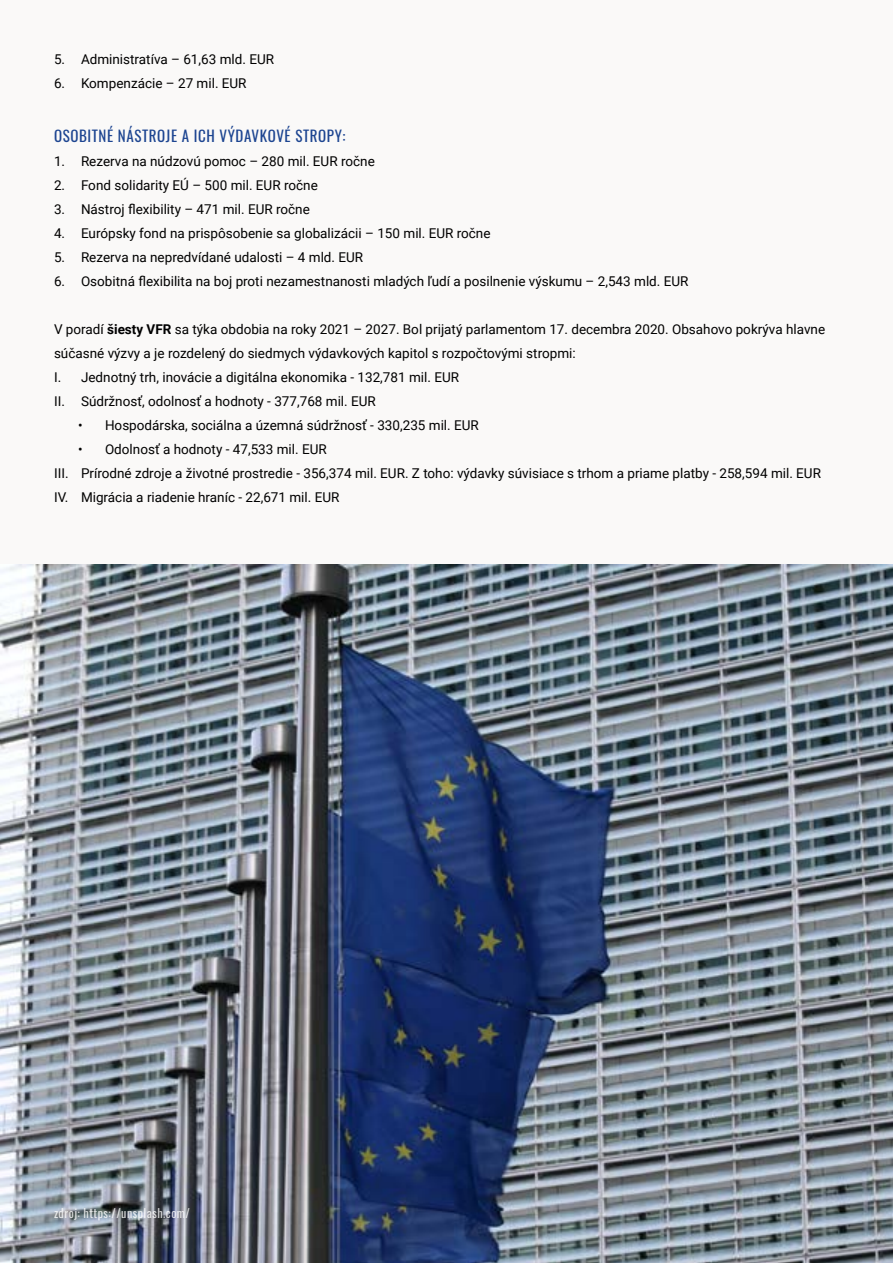
<style>
.page{position:relative;width:893px;height:1263px;background:#faf9f8}
.page>*{position:absolute;margin:0;border:0;box-sizing:border-box;transform-origin:0 0}
.t1{font:15px "Oswald";letter-spacing:.04em;color:#1d4591}
.t2{font:13.5px/24px "Roboto";color:#000}
.t3{font:12px "Oswald";letter-spacing:.04em;color:#fff}
.s1{font-weight:700}
</style>
<div class="page">
<img style="left:0;top:564px;width:893px;height:699px">
<p class="t2" style="left:54px;top:47px;width:222px">5. Administratíva – 61,63 mld. EUR</p>
<p class="t2" style="left:54px;top:71px;width:194px">6. Kompenzácie – 27 mil. EUR</p>
<p class="t1" style="left:54px;top:123px;width:199px">OSOBITNÉ NÁSTROJE A ICH VÝDAVKOV</p>
<p class="t1" style="left:285px;top:123px;width:62px">É STROPY:</p>
<p class="t2" style="left:54px;top:149px;width:322px">1. Rezerva na núdzovú pomoc – 280 mil. EUR ročne</p>
<p class="t2" style="left:54px;top:173px;width:265px">2. Fond solidarity EÚ – 500 mil. EUR ročne</p>
<p class="t2" style="left:54px;top:197px;width:257px">3. Nástroj flexibility – 471 mil. EUR ročne</p>
<p class="t2" style="left:54px;top:221px;width:438px">4. Európsky fond na prispôsobenie sa globalizácii – 150 mil. EUR ročne</p>
<p class="t2" style="left:54px;top:245px;width:311px">5. Rezerva na nepredvídané udalosti – 4 mld. EUR</p>
<p class="t2" style="left:54px;top:269px;width:636px">6. Osobitná flexibilita na boj proti nezamestnanosti mladých ľudí a posilnenie výskumu – 2,543 mld. EUR</p>
<p class="t2" style="left:54px;top:317px;width:773px">V poradí <span class="s1">šiesty VFR</span> sa týka obdobia na roky 2021 – 2027. Bol prijatý parlamentom 17. decembra 2020. Obsahovo pokrýva hlavne súčasné výzvy a je rozdelený do siedmych výdavkových kapitol s rozpočtovými stropmi:<br>I. Jednotný trh, inovácie a digitálna ekonomika - 132,781 mil. EUR<br>II. Súdržnosť, odolnosť a hodnoty - 377,768 mil. EUR</p>
<p class="t2" style="left:78px;top:413px;width:402px">• Hospodárska, sociálna a územná súdržnosť - 330,235 mil. EUR</p>
<p class="t2" style="left:54px;top:437px;width:768px;text-indent:24px">• Odolnosť a hodnoty - 47,533 mil. EUR<br>III. Prírodné zdroje a životné prostredie - 356,374 mil. EUR. Z toho: výdavky súvisiace s trhom a priame platby - 258,594 mil. EUR<br>IV. Migrácia a riadenie hraníc - 22,671 mil. EUR</p>
<p class="t3" style="left:54px;top:1202px;width:137px">ZDROJ: HTTPS://UNSPLASH.COM/</p>
</div>
